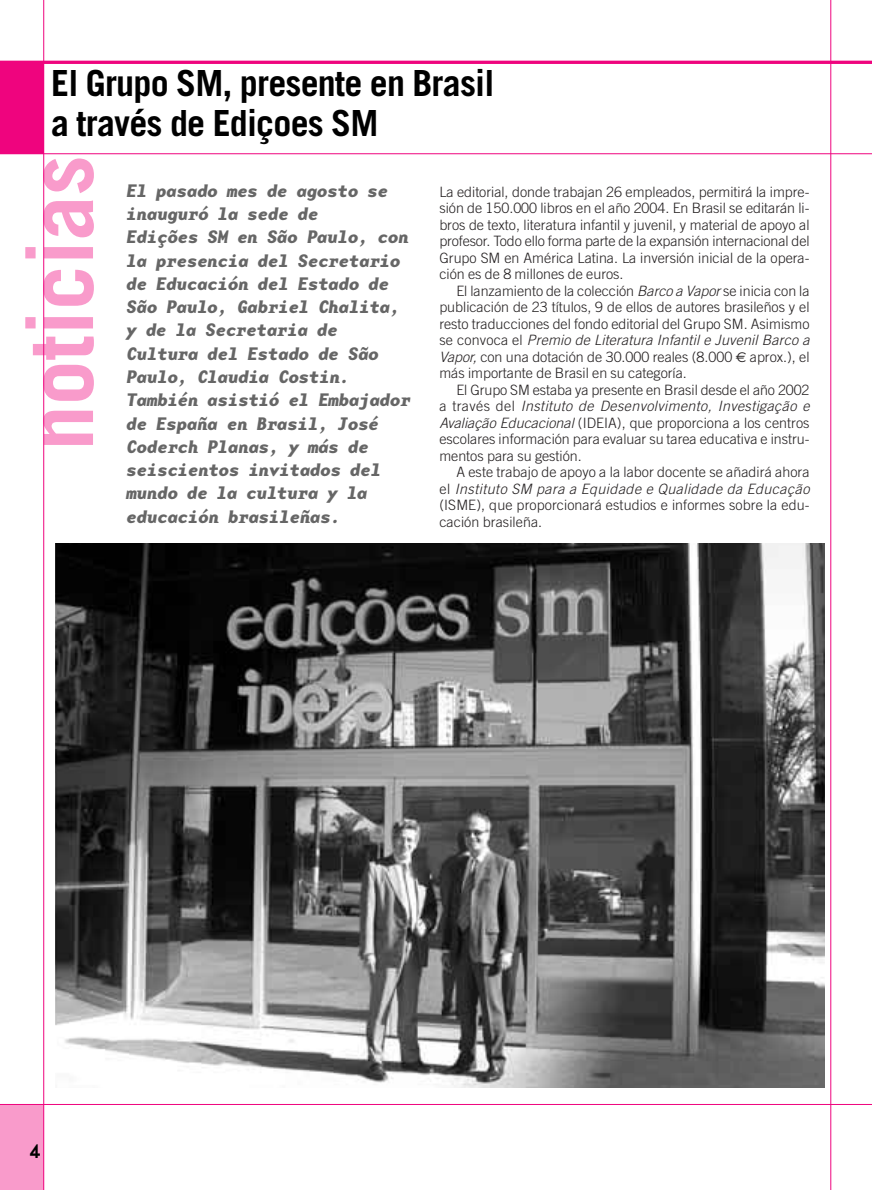
<style>
.page{position:relative;width:872px;height:1190px;background:#fff}
.page>*{position:absolute;margin:0;border:0;box-sizing:border-box;transform-origin:0 0}
.t1{font:700 90px "Trade Gothic";color:#f99bcb}
.t2{font:700 36px/40.5px "Trade Gothic";letter-spacing:-.02em;color:#000}
.t3{font:27px "Base Twelve Sans Smallcaps";color:#000}
.t4{font:italic 700 18px/23.2px "Base Mono Wide";letter-spacing:-.03em;color:#666}
.t5{font:300 14.25px/16.5px "Trade Gothic";color:#231f20;text-align:justify}
.s1{font-style:italic}
.s2{font-family:"Euro Sans";font-weight:400}
</style>
<div class="page">
<div style="left:0;top:62px;width:44px;height:92px;background:#ef047e"></div>
<div style="left:0;top:1104px;width:44px;height:86px;background:#f99bcb"></div>
<hr style="left:0;top:61px;width:872px;height:3px;background:#ef047e">
<hr style="left:0;top:153px;width:872px;height:1px;background:#ef047e">
<hr style="left:43px;top:0;width:1px;height:1190px;background:#ef047e">
<hr style="left:830px;top:0;width:1px;height:1190px;background:#ef047e">
<hr style="left:0;top:1104px;width:872px;height:1px;background:#ef047e">
<img style="left:55px;top:543px;width:769px;height:545px">
<h2 class="t2" style="left:51px;top:66px;width:444px">El Grupo SM, presente en Brasil a través de Ediçoes SM</h2>
<h1 class="t1" style="left:28px;top:450px;width:296px;rotate:-90deg">noticias</h1>
<p class="t4" style="left:127px;top:181px;width:286px">El pasado mes de agosto se inauguró la sede de<br>Edições SM en São Paulo, con la presencia del Secretario de Educación del Estado de<br>São Paulo, Gabriel Chalita, y de la Secretaria de<br>Cultura del Estado de São<br>Paulo, Claudia Costin.<br>También asistió el Embajador de España en Brasil, José<br>Coderch Planas, y más de seiscientos invitados del mundo de la cultura y la educación brasileñas.</p>
<p class="t5" style="left:439px;top:184px;width:371px">La editorial, donde trabajan 26 empleados, permitirá la impre&shy;sión de 150.000 libros en el año 2004. En Brasil se editarán li&shy;bros de texto, literatura infantil y juvenil, y material de apoyo al profesor. Todo ello forma parte de la expansión internacional del Grupo SM en América Latina. La inversión inicial de la opera&shy;ción es de 8 millones de euros.</p>
<p class="t5" style="left:439px;top:283px;width:371px;text-indent:17px">El lanzamiento de la colección <span class="s1">Barco a Vapor</span> se inicia con la publicación de 23 títulos, 9 de ellos de autores brasileños y el resto traducciones del fondo editorial del Grupo SM. Asimismo se convoca el <span class="s1">Premio de Literatura Infantil e Juvenil Barco a Vapor,</span> con una dotación de 30.000 reales (8.000 <span class="s2">€</span> aprox.), el más importante de Brasil en su categoría.</p>
<p class="t5" style="left:439px;top:382px;width:371px;text-indent:17px">El Grupo SM estaba ya presente en Brasil desde el año 2002 a través del <span class="s1">Instituto de Desenvolvimento, Investigação e Avaliação Educacional</span> (IDEIA), que proporciona a los centros escolares información para evaluar su tarea educativa e instru&shy;mentos para su gestión.</p>
<p class="t5" style="left:439px;top:465px;width:371px;text-indent:17px">A este trabajo de apoyo a la labor docente se añadirá ahora el <span class="s1">Instituto SM para a Equidade e Qualidade da Educação </span>(ISME), que proporcionará estudios e informes sobre la edu&shy;cación brasileña.</p>
<h3 class="t3" style="left:29px;top:1132px;width:15px">4</h3>
</div>
